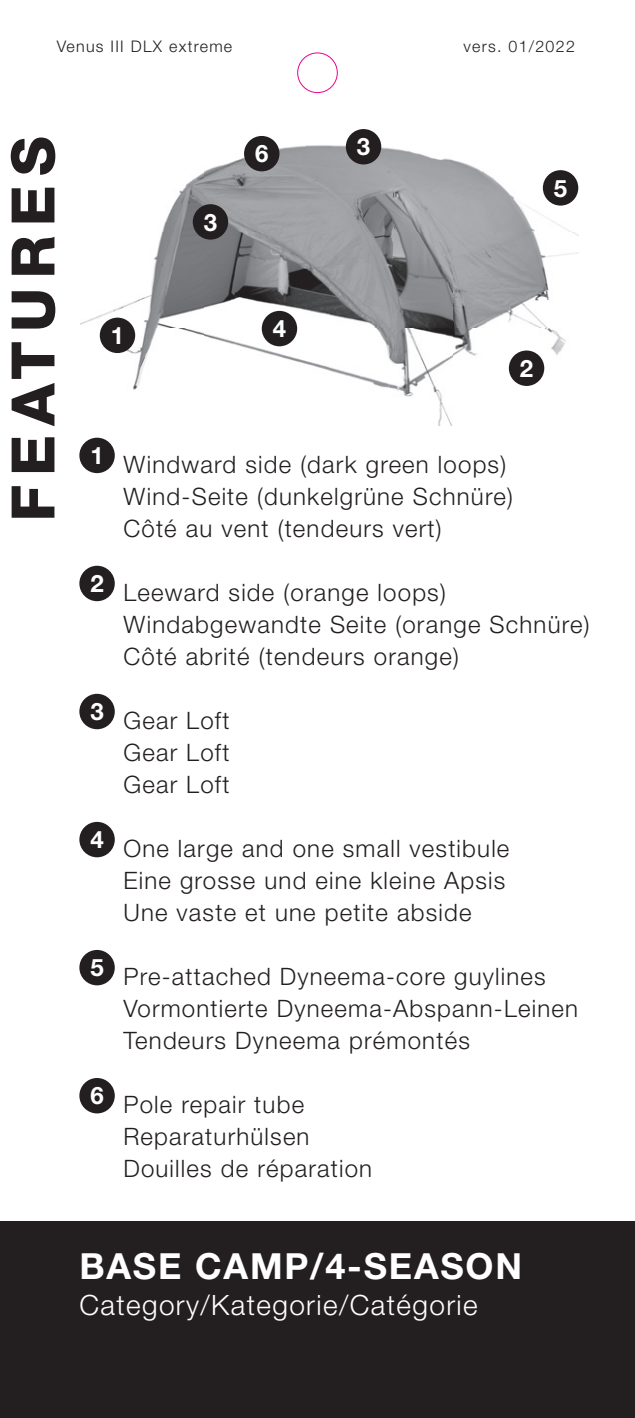
<style>
.page{position:relative;width:635px;height:1418px;background:#fff}
.page>*{position:absolute;margin:0;border:0;box-sizing:border-box;transform-origin:0 0}
.t1{font:800 60px "Helvetica Neue LT";letter-spacing:.15em;color:#231f20}
.t2{font:700 36px "Helvetica Neue LT";letter-spacing:.05em;color:#fff}
.t3{font:300 28px "Helvetica Neue LT";letter-spacing:.05em;color:#fff}
.t4{font:300 24px/32px "Helvetica Neue LT";letter-spacing:.05em;color:#231f20}
.t5{font:700 24px "Helvetica Neue LT";color:#fff}
.t6{font:300 16px "Helvetica Neue LT";letter-spacing:.08em;color:#231f20}
</style>
<div class="page">
<img style="left:81px;top:136px;width:497px;height:289px">
<div style="left:79px;top:437px;width:36px;height:36px;background:#231f20;border-radius:50%"></div>
<div style="left:79px;top:565px;width:36px;height:36px;background:#231f20;border-radius:50%"></div>
<div style="left:79px;top:693px;width:36px;height:36px;background:#231f20;border-radius:50%"></div>
<div style="left:79px;top:821px;width:36px;height:36px;background:#231f20;border-radius:50%"></div>
<div style="left:79px;top:949px;width:36px;height:36px;background:#231f20;border-radius:50%"></div>
<div style="left:79px;top:1077px;width:36px;height:36px;background:#231f20;border-radius:50%"></div>
<div style="left:100px;top:317px;width:35px;height:36px;background:#231f20;border-radius:50%"></div>
<div style="left:509px;top:350px;width:35px;height:36px;background:#231f20;border-radius:50%"></div>
<div style="left:346px;top:129px;width:35px;height:35px;background:#231f20;border-radius:50%"></div>
<div style="left:262px;top:311px;width:35px;height:35px;background:#231f20;border-radius:50%"></div>
<div style="left:543px;top:170px;width:35px;height:36px;background:#231f20;border-radius:50%"></div>
<div style="left:244px;top:136px;width:35px;height:35px;background:#231f20;border-radius:50%"></div>
<div style="left:193px;top:204px;width:35px;height:36px;background:#231f20;border-radius:50%"></div>
<div style="left:0;top:1221px;width:635px;height:196px;background:#231f20"></div>
<div style="left:297px;top:52px;width:41px;height:41px;border:1px solid #ed028c;border-radius:50%"></div>
<p class="t6" style="left:57px;top:37px;width:177px">Venus III DLX extreme</p>
<p class="t6" style="left:463px;top:37px;width:113px">vers. 01/2022</p>
<h1 class="t1" style="left:-3px;top:521px;width:387px;rotate:-90deg">FEATURES</h1>
<p class="t5" style="left:111px;top:320px;width:15px">1</p>
<p class="t5" style="left:204px;top:207px;width:15px">3</p>
<p class="t5" style="left:255px;top:139px;width:15px">6</p>
<p class="t5" style="left:273px;top:314px;width:15px">4</p>
<p class="t5" style="left:357px;top:132px;width:15px">3</p>
<p class="t5" style="left:554px;top:173px;width:15px">5</p>
<p class="t5" style="left:520px;top:353px;width:15px">2</p>
<p class="t4" style="left:123px;top:448px;width:391px;text-indent:-33px"><sup>1</sup> Windward side (dark green loops)<br>Wind-Seite (dunkelgrüne Schnüre)<br>Côté au vent (tendeurs vert)</p>
<p class="t4" style="left:123px;top:576px;width:468px;text-indent:-33px"><sup>2</sup> Leeward side (orange loops)<br>Windabgewandte Seite (orange Schnüre)<br>Côté abrité (tendeurs orange)</p>
<p class="t4" style="left:123px;top:704px;width:108px;text-align:justify;text-indent:-33px"><sup>3</sup> Gear Loft Gear Loft Gear Loft</p>
<p class="t4" style="left:123px;top:832px;width:388px;text-indent:-33px"><sup>4</sup> One large and one small vestibule<br>Eine grosse und eine kleine Apsis<br>Une vaste et une petite abside</p>
<p class="t4" style="left:123px;top:960px;width:456px;text-indent:-33px"><sup>5</sup> Pre-attached Dyneema-core guylines<br>Vormontierte Dyneema-Abspann-Leinen<br>Tendeurs Dyneema prémontés</p>
<p class="t4" style="left:123px;top:1088px;width:250px;text-indent:-33px"><sup>6</sup> Pole repair tube<br>Reparaturhülsen<br>Douilles de réparation</p>
<h2 class="t2" style="left:79px;top:1243px;width:444px">BASE CAMP/4-SEASON</h2>
<p class="t3" style="left:79px;top:1287px;width:400px">Category/Kategorie/Catégorie</p>
</div>
